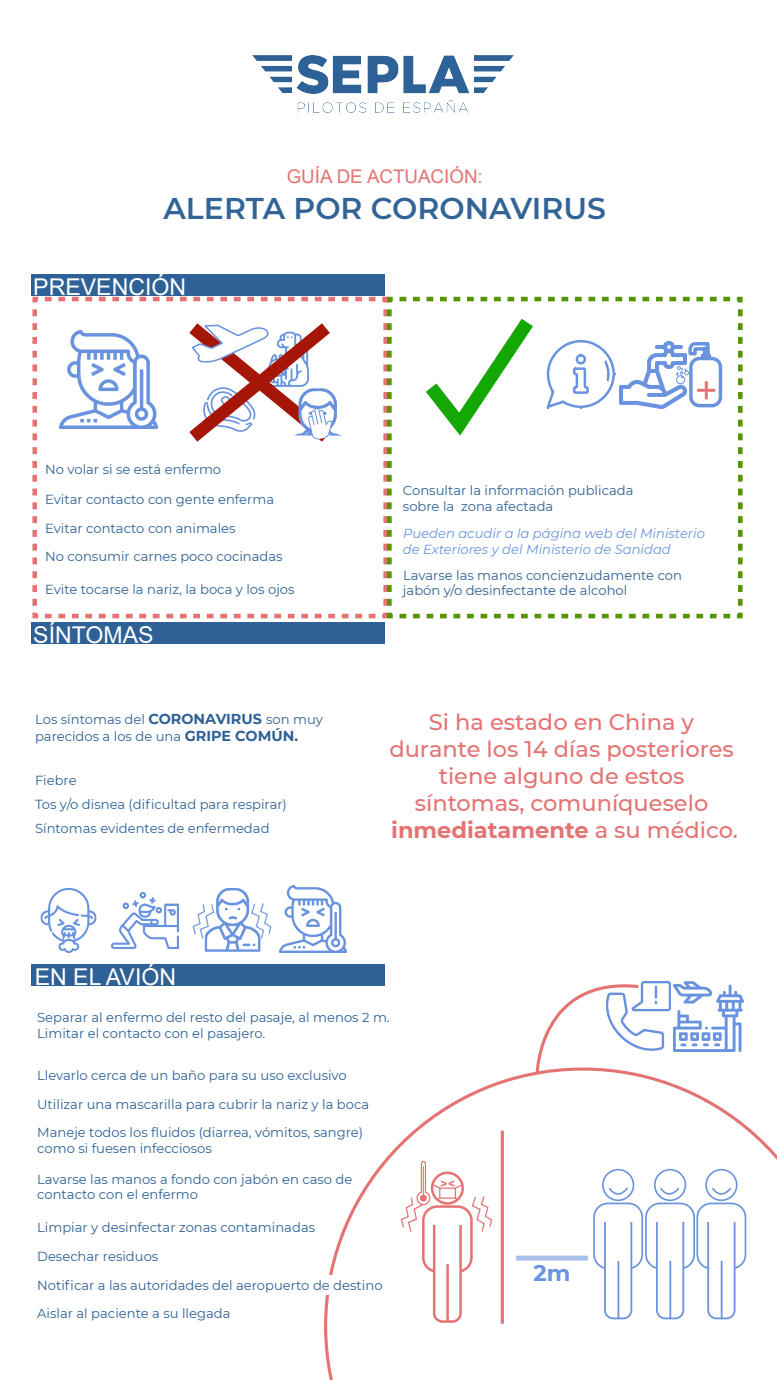
<style>
.page{position:relative;width:777px;height:1380px;background:#fff}
.page>*{position:absolute;margin:0;border:0;box-sizing:border-box;transform-origin:0 0}
.t1{font:600 30px "Montserrat";color:#336497}
.t2{font:23.12px "Arial";color:#fff}
.t3{font:500 22.5px/27px "Montserrat";color:#e57373;text-align:center}
.t4{font:700 22.5px "Montserrat";color:#6993de}
.t5{font:18.75px "Arial";color:#e57373}
.t6{font:13.12px/28.7px "Montserrat";color:#2e6195}
.t7{font:italic 13.12px/15.8px "Montserrat";color:#6993de}
.t8{font:700 12.56px "Montserrat";color:#e57373}
.s1{font-weight:700;font-size:14.38px}
.s2{font-weight:700}
</style>
<div class="page">
<svg style="left:324px;top:1072px;width:452px;height:308px"></svg>
<div style="left:316px;top:1275px;width:20px;height:20px;background:#fff"></div>
<div style="left:31px;top:274px;width:353px;height:22px;background:#2e6195"></div>
<div style="left:31px;top:622px;width:353px;height:22px;background:#2e6195"></div>
<div style="left:31px;top:964px;width:353px;height:22px;background:#2e6195"></div>
<img style="left:253px;top:56px;width:260px;height:56px">
<img style="left:641px;top:981px;width:101px;height:70px">
<img style="left:40px;top:889px;width:57px;height:63px">
<img style="left:111px;top:892px;width:67px;height:57px">
<img style="left:204px;top:889px;width:57px;height:63px">
<svg style="left:250px;top:902px;width:22px;height:38px"></svg>
<svg style="left:192px;top:903px;width:23px;height:37px"></svg>
<img style="left:279px;top:885px;width:67px;height:67px">
<svg style="left:32px;top:294px;width:711px;height:325px"></svg>
<div style="left:601px;top:1169px;width:33px;height:32px;border:2px solid #6993de;border-radius:50%"></div>
<div style="left:593px;top:1203px;width:49px;height:66px;border:2px solid #6993de;border-radius:14px"></div>
<div style="left:604px;top:1213px;width:27px;height:105px;background:#fff;border-radius:8px"></div>
<div style="left:603px;top:1213px;width:29px;height:106px;border:2px solid #6993de;border-radius:8px"></div>
<hr style="left:617px;top:1261px;width:2px;height:57px;background:#6993de">
<div style="left:602px;top:1211px;width:31px;height:11px;background:#fff"></div>
<div style="left:430px;top:1172px;width:34px;height:33px;border:2px solid #e57373;border-radius:50%"></div>
<div style="left:422px;top:1205px;width:50px;height:68px;border:2px solid #e57373;border-radius:14px"></div>
<div style="left:434px;top:1217px;width:26px;height:105px;background:#fff;border-radius:8px"></div>
<div style="left:432px;top:1215px;width:29px;height:108px;border:2px solid #e57373;border-radius:8px"></div>
<hr style="left:446px;top:1264px;width:2px;height:58px;background:#e57373">
<div style="left:432px;top:1214px;width:30px;height:11px;background:#fff"></div>
<div style="left:653px;top:1169px;width:33px;height:32px;border:2px solid #6993de;border-radius:50%"></div>
<div style="left:645px;top:1203px;width:49px;height:66px;border:2px solid #6993de;border-radius:14px"></div>
<div style="left:656px;top:1213px;width:27px;height:105px;background:#fff;border-radius:8px"></div>
<div style="left:655px;top:1213px;width:29px;height:106px;border:2px solid #6993de;border-radius:8px"></div>
<hr style="left:669px;top:1261px;width:2px;height:57px;background:#6993de">
<div style="left:654px;top:1211px;width:31px;height:11px;background:#fff"></div>
<div style="left:705px;top:1169px;width:32px;height:32px;border:2px solid #6993de;border-radius:50%"></div>
<div style="left:696px;top:1203px;width:50px;height:66px;border:2px solid #6993de;border-radius:14px"></div>
<div style="left:707px;top:1213px;width:27px;height:105px;background:#fff;border-radius:8px"></div>
<div style="left:707px;top:1213px;width:28px;height:106px;border:2px solid #6993de;border-radius:8px"></div>
<hr style="left:720px;top:1261px;width:2px;height:57px;background:#6993de">
<div style="left:705px;top:1211px;width:31px;height:11px;background:#fff"></div>
<div style="left:516px;top:1256px;width:72px;height:5px;background:#a8c1ec"></div>
<div style="left:439px;top:1188px;width:17px;height:11px;border:1px solid #e57373"></div>
<svg style="left:453px;top:1183px;width:11px;height:7px"></svg>
<svg style="left:453px;top:1196px;width:6px;height:5px"></svg>
<svg style="left:400px;top:1160px;width:41px;height:73px"></svg>
<div style="left:420px;top:1195px;width:6px;height:7px;background:#e57373;border-radius:50%"></div>
<hr style="left:423px;top:1166px;width:1px;height:32px;background:#e57373">
<svg style="left:470px;top:1195px;width:22px;height:38px"></svg>
<hr style="left:500px;top:1131px;width:3px;height:193px;background:#e57373">
<svg style="left:607px;top:1186px;width:22px;height:15px"></svg>
<svg style="left:658px;top:1186px;width:22px;height:15px"></svg>
<svg style="left:710px;top:1186px;width:22px;height:15px"></svg>
<svg style="left:534px;top:984px;width:107px;height:92px"></svg>
<h3 class="t5" style="left:286px;top:164px;width:197px">GUÍA DE ACTUACIÓN:</h3>
<h1 class="t1" style="left:163px;top:187px;width:444px">ALERTA POR CORONAVIRUS</h1>
<h2 class="t2" style="left:33px;top:271px;width:154px">PREVENCIÓN</h2>
<p class="t6" style="left:45px;top:455px;width:177px">No volar si se está enfermo</p>
<p class="t6" style="left:45px;top:485px;width:230px">Evitar contacto con gente enferma</p>
<p class="t6" style="left:45px;top:514px;width:239px;line-height:27.6px">Evitar contacto con animales<br>No consumir carnes poco cocinadas</p>
<p class="t6" style="left:45px;top:574px;width:251px">Evite tocarse la nariz, la boca y los ojos</p>
<h2 class="t2" style="left:33px;top:619px;width:122px">SÍNTOMAS</h2>
<p class="t6" style="left:35px;top:710px;width:289px;line-height:17.2px">Los síntomas del <span class="s1">CORONAVIRUS</span> son muy parecidos a los de una <span class="s1">GRIPE COMÚN.</span></p>
<p class="t6" style="left:35px;top:768px;width:253px;line-height:23.7px">Fiebre<br>Tos y/o disnea (dificultad para respirar)<br>Síntomas evidentes de enfermedad</p>
<h2 class="t2" style="left:35px;top:961px;width:143px">EN EL AVIÓN</h2>
<p class="t6" style="left:403px;top:482px;width:232px;line-height:15.8px">Consultar la información publicada sobre la zona afectada</p>
<p class="t7" style="left:403px;top:525px;width:303px">Pueden acudir a la página web del Ministerio de Exteriores y del Ministerio de Sanidad</p>
<p class="t6" style="left:403px;top:567px;width:280px;line-height:15.8px">Lavarse las manos concienzudamente con jabón y/o desinfectante de alcohol</p>
<h3 class="t3" style="left:389px;top:707px;width:350px">Si ha estado en China y durante los 14 días posteriores tiene alguno de estos síntomas, comuníqueselo <span class="s2">inmediatamente</span> a su médico.</h3>
<p class="t6" style="left:37px;top:1009px;width:354px;line-height:15.8px">Separar al enfermo del resto del pasaje, al menos 2 m.<br>Limitar el contacto con el pasajero.</p>
<p class="t6" style="left:37px;top:1060px;width:333px">Llevarlo cerca de un baño para su uso exclusivo<br>Utilizar una mascarilla para cubrir la nariz y la boca<br>Maneje todos los fluidos (diarrea, vómitos, sangre)</p>
<p class="t6" style="left:37px;top:1134px;width:176px">como si fuesen infecciosos</p>
<p class="t6" style="left:37px;top:1171px;width:316px;line-height:15.8px">Lavarse las manos a fondo con jabón en caso de contacto con el enfermo</p>
<p class="t6" style="left:37px;top:1213px;width:347px">Limpiar y desinfectar zonas contaminadas<br>Desechar residuos<br>Notificar a las autoridades del aeropuerto de destino Aislar al paciente a su llegada</p>
<p class="t8" style="left:440px;top:1174px;width:17px">&gt;&lt;</p>
<h3 class="t4" style="left:533px;top:1256px;width:38px">2m</h3>
</div>
